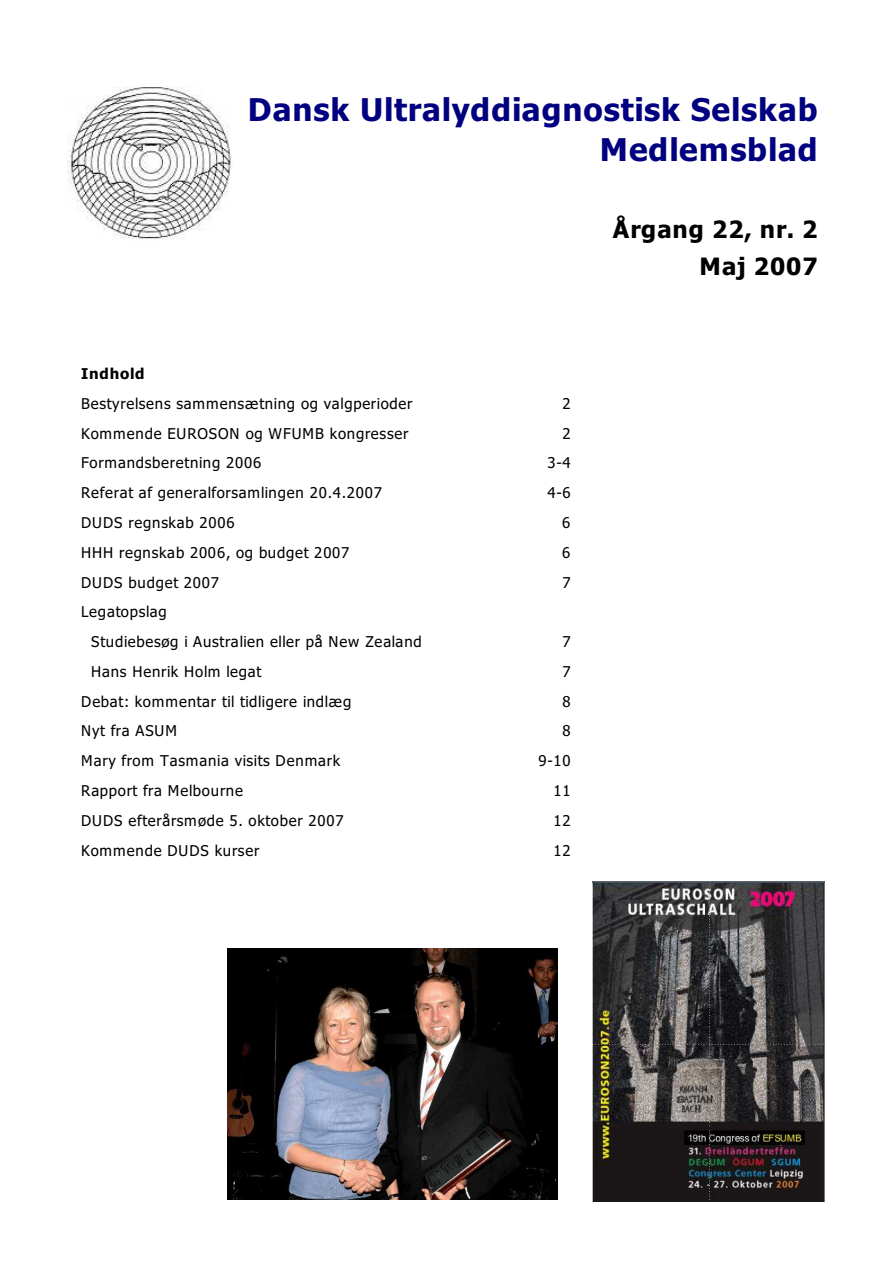
<style>
.page{position:relative;width:894px;height:1263px;background:#fff}
.page>*{position:absolute;margin:0;border:0;box-sizing:border-box;transform-origin:0 0}
.t1{font:700 31.35px/39.8px "Tahoma";letter-spacing:.03em;color:#000080;text-align:right}
.t2{font:700 24px/36.9px "Tahoma";letter-spacing:.035em;color:#000;text-align:right}
.t3{font:15px/29.8px "Tahoma";letter-spacing:.055em;color:#000}
.t4{font:700 15px "Tahoma";letter-spacing:.06em;color:#000}
</style>
<div class="page">
<img style="left:68px;top:87px;width:165px;height:152px">
<img style="left:592px;top:882px;width:233px;height:319px">
<img style="left:227px;top:949px;width:330px;height:250px">
<h1 class="t1" style="left:248px;top:93px;width:571px">Dansk Ultralyddiagnostisk Selskab<br>Medlemsblad</h1>
<p class="t4" style="left:81px;top:368px;width:65px">Indhold</p>
<p class="t3" style="left:81px;top:390px;width:333px">Bestyrelsens sammensætning og valgperioder</p>
<p class="t3" style="left:562px;top:390px;width:10px">2</p>
<p class="t3" style="left:81px;top:419px;width:329px">Kommende EUROSON og WFUMB kongresser</p>
<p class="t3" style="left:562px;top:419px;width:10px">2</p>
<p class="t3" style="left:81px;top:449px;width:182px">Formandsberetning 2006</p>
<p class="t3" style="left:547px;top:449px;width:25px">3-4</p>
<p class="t3" style="left:81px;top:479px;width:302px">Referat af generalforsamlingen 20.4.2007</p>
<p class="t3" style="left:547px;top:479px;width:25px">4-6</p>
<p class="t3" style="left:81px;top:509px;width:155px">DUDS regnskab 2006</p>
<p class="t3" style="left:562px;top:509px;width:10px">6</p>
<p class="t3" style="left:81px;top:539px;width:270px">HHH regnskab 2006, og budget 2007</p>
<p class="t3" style="left:562px;top:539px;width:10px">6</p>
<p class="t3" style="left:81px;top:569px;width:139px">DUDS budget 2007</p>
<p class="t3" style="left:562px;top:569px;width:10px">7</p>
<p class="t3" style="left:91px;top:598px;width:332px;text-indent:-10px">Legatopslag<br>Studiebesøg i Australien eller på New Zealand</p>
<p class="t3" style="left:562px;top:628px;width:10px">7</p>
<p class="t3" style="left:91px;top:658px;width:172px">Hans Henrik Holm legat</p>
<p class="t3" style="left:562px;top:658px;width:10px">7</p>
<p class="t3" style="left:81px;top:688px;width:272px">Debat: kommentar til tidligere indlæg</p>
<p class="t3" style="left:562px;top:688px;width:10px">8</p>
<p class="t3" style="left:81px;top:717px;width:97px">Nyt fra ASUM</p>
<p class="t3" style="left:562px;top:717px;width:10px">8</p>
<p class="t3" style="left:81px;top:747px;width:261px">Mary from Tasmania visits Denmark</p>
<p class="t3" style="left:538px;top:747px;width:34px">9-10</p>
<p class="t3" style="left:81px;top:777px;width:163px">Rapport fra Melbourne</p>
<p class="t3" style="left:553px;top:777px;width:19px">11</p>
<p class="t3" style="left:81px;top:807px;width:264px">DUDS efterårsmøde 5. oktober 2007</p>
<p class="t3" style="left:553px;top:807px;width:19px">12</p>
<p class="t3" style="left:81px;top:836px;width:180px">Kommende DUDS kurser</p>
<p class="t3" style="left:553px;top:836px;width:19px">12</p>
<h2 class="t2" style="left:613px;top:213px;width:206px">Årgang 22, nr. 2<br>Maj 2007</h2>
</div>
